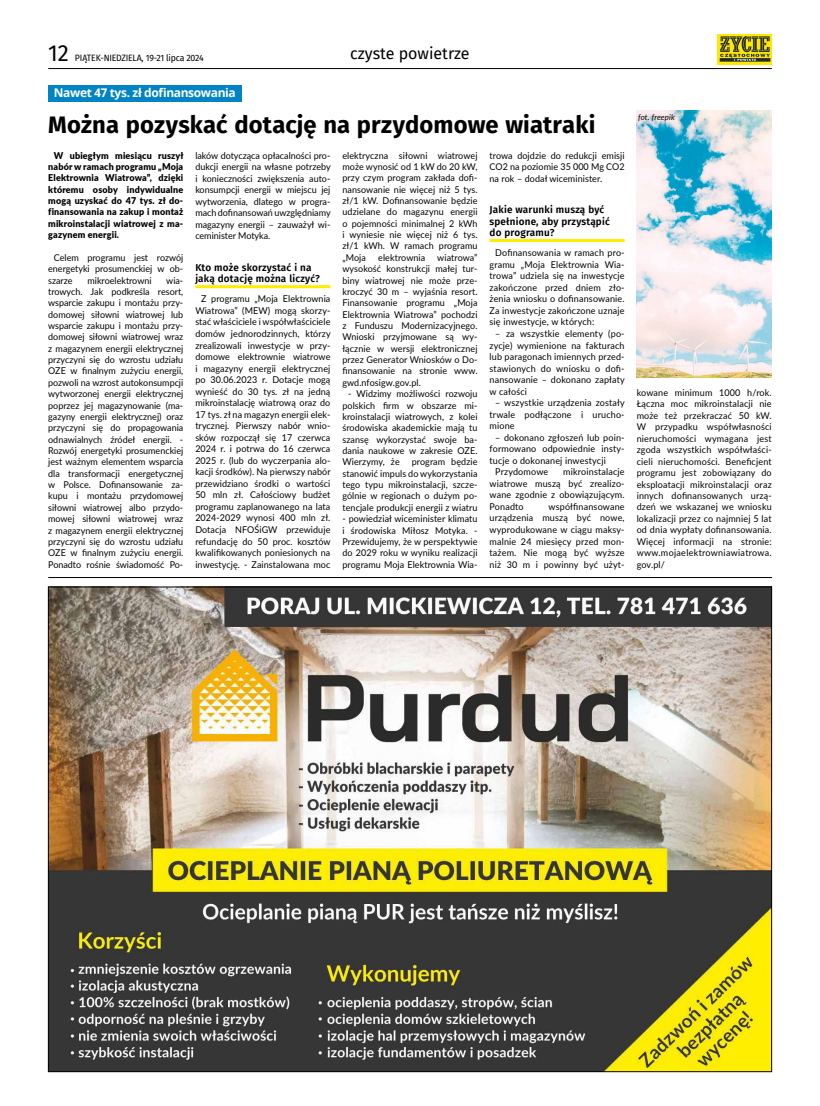
<style>
.page{position:relative;width:820px;height:1106px;background:#fff}
.page>*{position:absolute;margin:0;border:0;box-sizing:border-box;transform-origin:0 0}
.t1{font:700 24px "Fira Sans";letter-spacing:.005em;color:#000}
.t2{font:23px "Fira Sans";color:#000}
.t3{font:16px "Fira Sans";color:#000}
.t4{font:700 12px "Noto Sans";letter-spacing:-.03em;color:#fff}
.t5{font:600 10.1px/11.5px "Fira Sans";letter-spacing:.02em;color:#000}
.t6{font:9.4px/11.4px "Lato";letter-spacing:.01em;color:#000;text-align:justify;scale:.96 1}
.t7{font:900 9.4px/11.4px "Lato";letter-spacing:.02em;color:#000;text-align:justify;scale:.96 1}
.t8{font:9px "Fira Sans";letter-spacing:-.025em;color:#000}
.t9{font:italic 8px "Lato";letter-spacing:.01em;color:#000}
</style>
<div class="page">
<hr style="left:48px;top:68px;width:723px;height:1px;background:#000">
<div style="left:717px;top:34px;width:54px;height:30px;background:#ffea00"></div>
<img style="left:719px;top:36px;width:52px;height:26px">
<img style="left:50px;top:589px;width:719px;height:480px">
<hr style="left:48px;top:577px;width:723px;height:1px;background:#000">
<div style="left:48px;top:85px;width:194px;height:16px;background:#0084c5"></div>
<hr style="left:195px;top:285px;width:135px;height:3px;background:#ffec00">
<hr style="left:489px;top:239px;width:135px;height:3px;background:#ffec00">
<img style="left:636px;top:111px;width:135px;height:266px">
<h2 class="t2" style="left:48px;top:36px;width:22px">12</h2>
<p class="t8" style="left:75px;top:51px;width:130px">PIĄTEK-NIEDZIELA, 19-21 lipca 2024</p>
<h3 class="t3" style="left:350px;top:41px;width:121px">czyste powietrze</h3>
<p class="t4" style="left:54px;top:84px;width:183px">Nawet 47 tys. zł dofinansowania</p>
<h1 class="t1" style="left:48px;top:104px;width:548px">Można pozyskać dotację na przydomowe wiatraki</h1>
<p class="t7" style="left:48px;top:149px;width:142px;text-indent:6px">W ubiegłym miesiącu ruszył nabór w ramach programu „Moja Elektrownia Wiatrowa”, dzięki któremu osoby indywidualne mogą uzyskać do 47 tys. zł do&shy;finansowania na zakup i montaż mikroinstalacji wiatrowej z ma&shy;gazynem energii.</p>
<p class="t6" style="left:48px;top:251px;width:142px;text-indent:6px">Celem programu jest rozwój energetyki prosumenckiej w ob&shy;szarze</p>
<p class="t6" style="left:195px;top:149px;width:142px">laków dotycząca opłacalności pro&shy;dukcji energii na własne potrzeby i konieczności zwiększenia auto&shy;konsumpcji energii w miejscu jej wytworzenia, dlatego w progra&shy;mach dofinansowań uwzględniamy magazyny energii – zauważył wi&shy;ceminister Motyka.</p>
<p class="t5" style="left:195px;top:261px;width:126px">Kto może skorzystać i na jaką dotację można liczyć?</p>
<p class="t6" style="left:195px;top:293px;width:142px;text-align:center">Z programu „Moja Elektrownia<br>Wiatrowa” (MEW) mogą skorzy&shy;stać właściciele i współwłaściciele domów jednorodzinnych, którzy zrealizowali inwestycje w przy&shy;domowe elektrownie wiatrowe i magazyny energii elektrycznej po 30.06.2023 r. Dotacje mogą wynieść do 30 tys. zł na jedną mikroinstalację wiatrową oraz do<br>17 tys. zł na magazyn energii elek&shy;trycznej. Pierwszy nabór wnio&shy;sków rozpoczął się 17 czerwca<br>2024 r. i potrwa do 16 czerwca<br>2025 r. (lub do wyczerpania alo&shy;kacji środków). Na pierwszy nabór przewidziano środki o wartości<br>50 mln zł. Całościowy budżet programu zaplanowanego na lata<br>2024-2029 wynosi 400 mln zł.<br>Dotacja NFOŚiGW przewiduje refundację do 50 proc. kosztów kwalifikowanych poniesionych na inwestycję. - Zainstalowana moc</p>
<p class="t6" style="left:342px;top:149px;width:142px">elektryczna siłowni wiatrowej może wynosić od 1 kW do 20 kW, przy czym program zakłada dofi&shy;nansowanie nie więcej niż 5 tys. zł/1 kW. Dofinansowanie będzie udzielane do magazynu energii o pojemności minimalnej 2 kWh i wyniesie nie więcej niż 6 tys. zł/1 kWh. W ramach programu „Moja</p>
<p class="t6" style="left:489px;top:149px;width:142px">trowa dojdzie do redukcji emisji CO2 na poziomie 35 000 Mg CO2 na rok – dodał wiceminister.</p>
<p class="t5" style="left:489px;top:203px;width:122px">Jakie warunki muszą być spełnione, aby przystąpić do programu?</p>
<p class="t6" style="left:489px;top:247px;width:142px;text-indent:6px">Dofinansowania w ramach pro&shy;gramu „Moja Elektrownia Wia&shy;trowa” udziela się na inwestycje zakończone przed dniem zło&shy;żenia wniosku o dofinansowanie.<br>Za inwestycje zakończone uznaje się inwestycje, w których:</p>
<p class="t6" style="left:489px;top:327px;width:142px;text-indent:6px">– za wszystkie elementy (po&shy;zycje) wymienione na fakturach lub paragonach imiennych przed&shy;stawionych do wniosku o dofi&shy;nansowanie – dokonano zapłaty w całości</p>
<p class="t6" style="left:489px;top:396px;width:142px;text-indent:6px">– wszystkie urządzenia zostały trwale podłączone i urucho&shy;mione</p>
<p class="t6" style="left:495px;top:431px;width:136px">– dokonano zgłoszeń lub poin-</p>
<p class="t6" style="left:489px;top:443px;width:142px">formowano odpowiednie insty-</p>
<p class="t6" style="left:489px;top:454px;width:122px">tucje o dokonanej inwestycji</p>
<p class="t6" style="left:495px;top:466px;width:57px">Przydomowe</p>
<p class="t6" style="left:342px;top:251px;width:142px;text-indent:95px">wiatrowa” wysokość konstrukcji małej tur&shy;biny wiatrowej nie może prze&shy;kroczyć 30 m – wyjaśnia resort.<br>Finansowanie programu „Moja Elektrownia Wiatrowa” pochodzi z Funduszu Modernizacyjnego.<br>Wnioski przyjmowane są wy&shy;łącznie w wersji elektronicznej przez Generator Wniosków o Do&shy;finansowanie na stronie www. gwd.nfosigw.gov.pl.</p>
<p class="t6" style="left:342px;top:387px;width:142px;text-indent:6px">- Widzimy możliwości rozwoju polskich firm w obszarze mi&shy;kroinstalacji wiatrowych, z kolei środowiska akademickie mają tu szansę wykorzystać swoje ba&shy;dania naukowe w zakresie OZE.<br>Wierzymy, że</p>
<p class="t6" style="left:378px;top:251px;width:51px">elektrownia</p>
<p class="t6" style="left:87px;top:274px;width:68px">mikroelektrowni</p>
<p class="t6" style="left:48px;top:274px;width:142px;text-indent:118px">wia&shy;trowych. Jak podkreśla resort, wsparcie zakupu i montażu przy&shy;domowej siłowni wiatrowej lub wsparcie zakupu i montażu przy&shy;domowej siłowni wiatrowej wraz z magazynem energii elektrycznej przyczyni się do wzrostu udziału OZE w finalnym zużyciu energii, pozwoli na wzrost autokonsumpcji wytworzonej energii elektrycznej poprzez jej magazynowanie (ma&shy;gazyny energii elektrycznej) oraz przyczyni się do propagowania odnawialnych źródeł energii. - Rozwój energetyki prosumenckiej jest ważnym elementem wsparcia dla transformacji energetycznej w Polsce. Dofinansowanie za&shy;kupu i montażu przydomowej siłowni wiatrowej albo przydo&shy;mowej siłowni wiatrowej wraz z magazynem energii elektrycznej przyczyni się do wzrostu udziału OZE w finalnym zużyciu energii.<br>Ponadto rośnie świadomość Po-</p>
<p class="t6" style="left:342px;top:456px;width:142px;text-indent:69px">program będzie stanowić impuls do wykorzystania tego typu mikroinstalacji, szcze&shy;gólnie w regionach o dużym po&shy;tencjale produkcji energii z wiatru</p>
<p class="t6" style="left:342px;top:512px;width:142px">- powiedział wiceminister klimatu i środowiska Miłosz Motyka. - Przewidujemy, że w perspektywie do 2029 roku w wyniku realizacji programu Moja Elektrownia Wia-</p>
<p class="t6" style="left:489px;top:466px;width:142px;text-indent:74px">mikroinstalacje wiatrowe muszą być zrealizo&shy;wane zgodnie z obowiązującym.<br>Ponadto</p>
<p class="t6" style="left:489px;top:500px;width:142px;text-indent:59px">współfinansowane urządzenia muszą być nowe, wyprodukowane w ciągu maksy&shy;malnie 24 miesięcy przed mon&shy;tażem. Nie mogą być wyższe niż 30 m i powinny być użyt-</p>
<p class="t9" style="left:638px;top:111px;width:38px">fot. freepik</p>
<p class="t6" style="left:636px;top:386px;width:142px">kowane minimum 1000 h/rok.<br>Łączna moc mikroinstalacji nie może też przekraczać 50 kW.<br>W przypadku współwłasności nieruchomości wymagana jest zgoda wszystkich współwłaści&shy;cieli nieruchomości. Beneficjent programu jest zobowiązany do eksploatacji mikroinstalacji oraz innych dofinansowanych urzą&shy;dzeń we wskazanej we wniosku lokalizacji przez co najmniej 5 lat od dnia wypłaty dofinansowania.<br>Więcej informacji na stronie: www.mojaelektrowniawiatrowa. gov.pl/</p>
</div>
